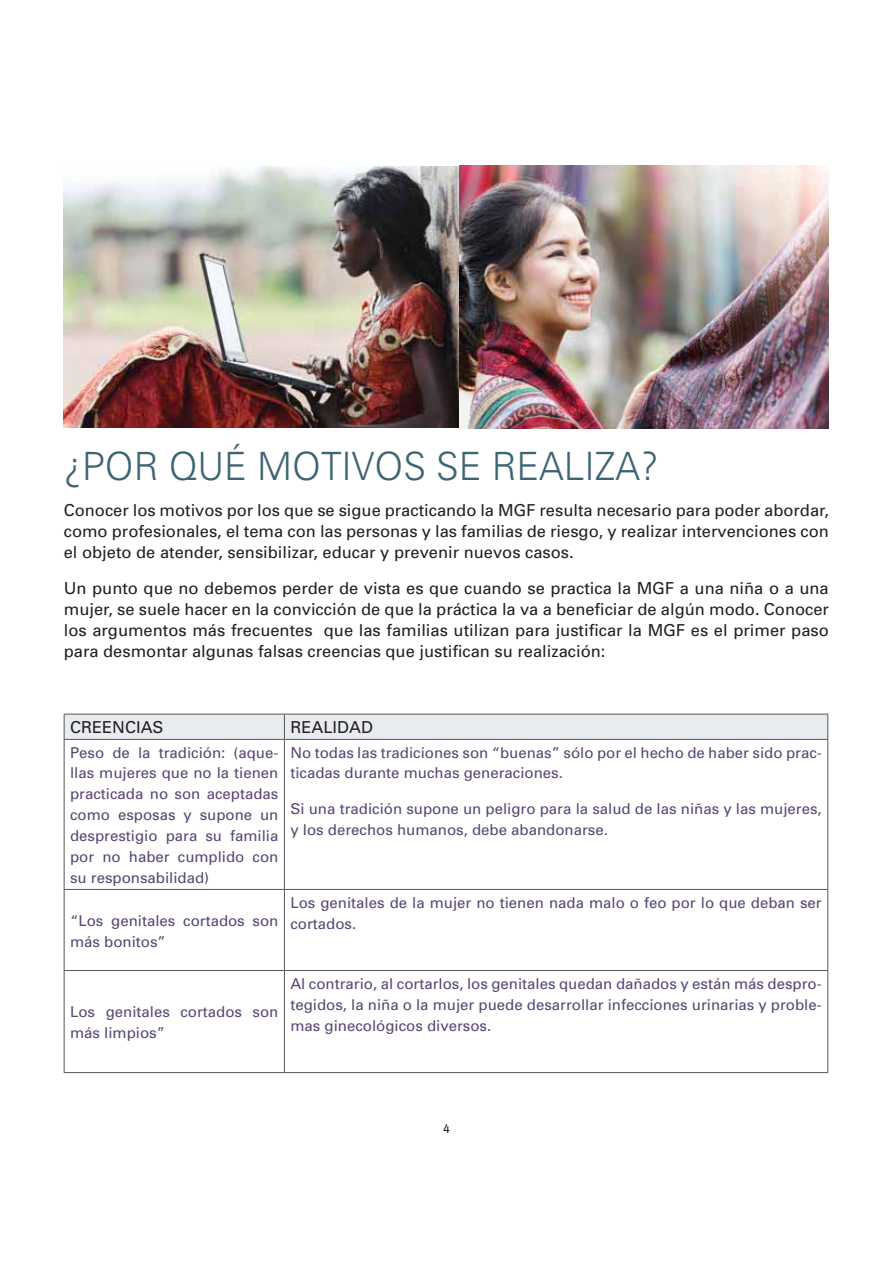
<style>
.page{position:relative;width:893px;height:1263px;background:#fff}
.page>*{position:absolute;margin:0;border:0;box-sizing:border-box;transform-origin:0 0}
.t1{font:300 39px "Univers";color:#3d6473;scale:.95 1}
.t2{font:16.5px/21px "Univers";color:#231f20;text-align:justify}
.t3{font:15px/21px "Univers";color:#594673}
.t4{font:13.5px "Imago";color:#231f20}
</style>
<div class="page">
<svg style="left:64px;top:714px;width:764px;height:25px;background:#e3e6e9"></svg>
<hr style="left:64px;top:739px;width:220px;height:1px;background:#575757">
<hr style="left:64px;top:740px;width:1px;height:149px;background:#575757">
<hr style="left:284px;top:739px;width:544px;height:1px;background:#575757">
<hr style="left:284px;top:740px;width:1px;height:149px;background:#575757">
<hr style="left:827px;top:740px;width:1px;height:149px;background:#575757">
<hr style="left:64px;top:889px;width:220px;height:1px;background:#575757">
<hr style="left:64px;top:890px;width:1px;height:80px;background:#575757">
<hr style="left:284px;top:889px;width:544px;height:1px;background:#575757">
<hr style="left:284px;top:890px;width:1px;height:80px;background:#575757">
<hr style="left:827px;top:890px;width:1px;height:80px;background:#575757">
<hr style="left:64px;top:970px;width:220px;height:1px;background:#575757">
<hr style="left:64px;top:971px;width:1px;height:101px;background:#575757">
<hr style="left:284px;top:970px;width:544px;height:1px;background:#575757">
<hr style="left:284px;top:971px;width:1px;height:101px;background:#575757">
<hr style="left:827px;top:971px;width:1px;height:101px;background:#575757">
<hr style="left:64px;top:1072px;width:764px;height:1px;background:#575757">
<img style="left:64px;top:165px;width:765px;height:263px">
<h1 class="t1" style="left:64px;top:452px;width:628px">¿POR QUÉ MOTIVOS SE REALIZA?</h1>
<p class="t2" style="left:64px;top:501px;width:767px">Conocer los motivos por los que se sigue practicando la MGF resulta necesario para poder abordar, como profesionales, el tema con las personas y las familias de riesgo, y realizar intervenciones con el objeto de atender, sensibilizar, educar y prevenir nuevos casos.</p>
<p class="t2" style="left:64px;top:579px;width:767px">Un punto que no debemos perder de vista es que cuando se practica la MGF a una niña o a una mujer, se suele hacer en la convicción de que la práctica la va a beneficiar de algún modo. Conocer los argumentos más frecuentes que las familias utilizan para justificar la MGF es el primer paso para desmontar algunas falsas creencias que justifican su realización:</p>
<p class="t2" style="left:70px;top:719px;width:95px">CREENCIAS</p>
<p class="t2" style="left:290px;top:719px;width:84px">REALIDAD</p>
<p class="t3" style="left:70px;top:743px;width:210px;text-align:justify">Peso de la tradición: (aque&shy;llas mujeres que no la tienen practicada no son aceptadas como esposas y supone un desprestigio para su familia por no haber cumplido con su responsabilidad)</p>
<p class="t3" style="left:290px;top:743px;width:533px">No todas las tradiciones son “buenas” sólo por el hecho de haber sido prac&shy;ticadas durante muchas generaciones.</p>
<p class="t3" style="left:290px;top:800px;width:533px">Si una tradición supone un peligro para la salud de las niñas y las mujeres, y los derechos humanos, debe abandonarse.</p>
<p class="t3" style="left:70px;top:911px;width:210px">“Los genitales cortados son más bonitos”</p>
<p class="t3" style="left:70px;top:1003px;width:210px">Los genitales cortados son más limpios”</p>
<p class="t3" style="left:290px;top:893px;width:533px">Los genitales de la mujer no tienen nada malo o feo por lo que deban ser cortados.</p>
<p class="t3" style="left:290px;top:974px;width:533px;text-align:justify">Al contrario, al cortarlos, los genitales quedan dañados y están más despro&shy;tegidos, la niña o la mujer puede desarrollar infecciones urinarias y proble&shy;mas ginecológicos diversos.</p>
<p class="t4" style="left:443px;top:1124px;width:8px">4</p>
</div>
